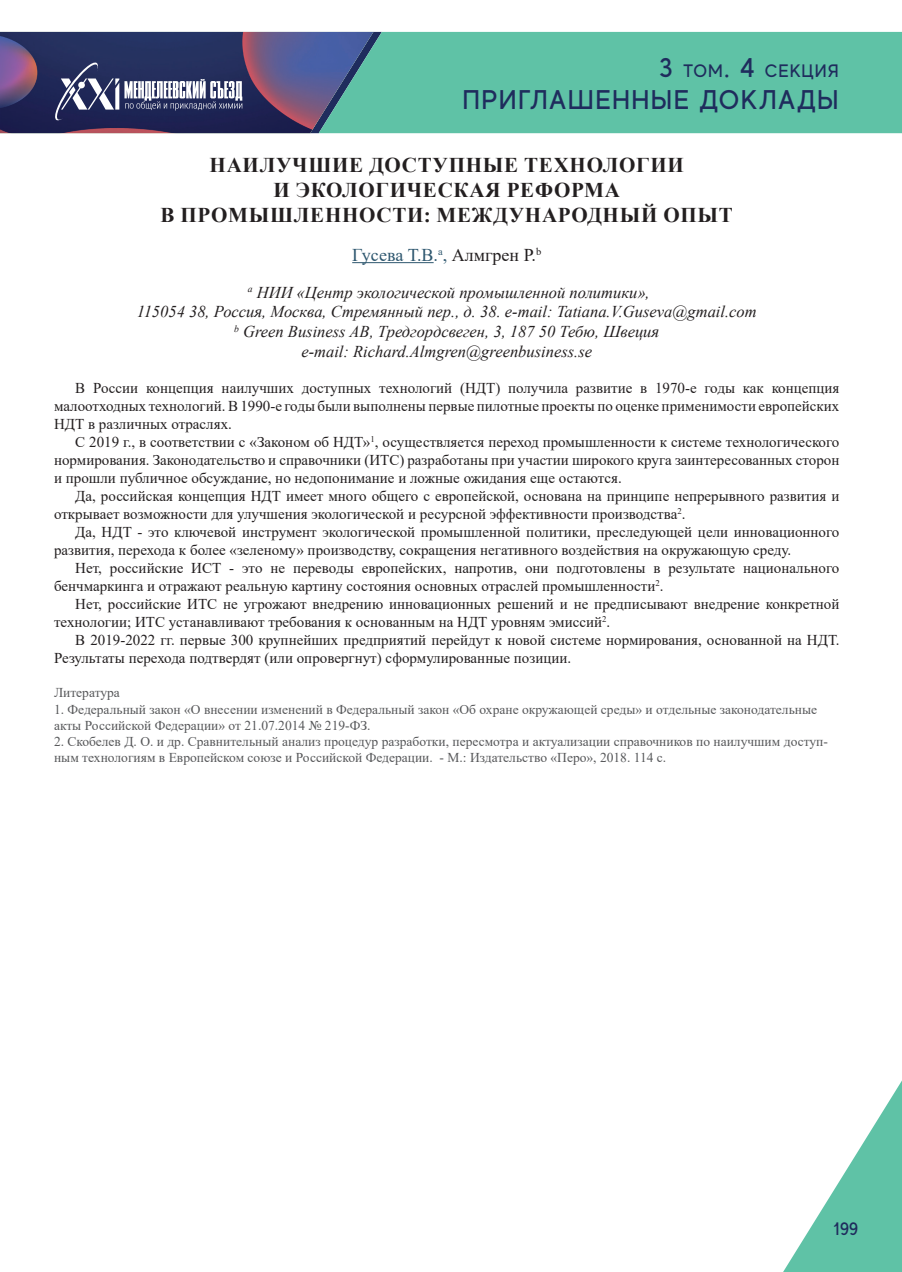
<style>
.page{position:relative;width:902px;height:1272px;background:#fff}
.page>*{position:absolute;margin:0;border:0;box-sizing:border-box;transform-origin:0 0}
.t1{font:500 27px "MADE Evolve Sans";letter-spacing:.05em;color:#1f2c5d}
.t2{font:700 21px/25.2px "Times New Roman";letter-spacing:.035em;color:#231f20;text-align:center}
.t3{font:18px "Times New Roman";color:#2e576f}
.t4{font:500 18px "MADE Evolve Sans";letter-spacing:.05em;color:#1f2c5d}
.t5{font:italic 16.5px/19.8px "Times New Roman";color:#231f20;text-align:center}
.t6{font:15px/18px "Times New Roman";color:#231f20}
.t7{font:13.5px/16.2px "Times New Roman";color:#57585a}
.s1{font-size:27px}
.s2{color:#231f20}
</style>
<div class="page">
<div style="left:382px;top:32px;width:519px;height:101px;background:#5fc2a6"></div>
<svg style="left:783px;top:1082px;width:118px;height:189px"></svg>
<svg style="left:0;top:32px;width:382px;height:101px;background:#4a5177"></svg>
<hr style="left:352px;top:262px;width:81px;height:1px;background:#2e576f">
<p class="t4" style="left:659px;top:59px;width:181px"><span class="s1">3</span> ТОМ<span class="s1">. 4</span> СЕКЦИЯ</p>
<h1 class="t1" style="left:462px;top:83px;width:377px">ПРИГЛАШЕННЫЕ ДОКЛАДЫ</h1>
<h2 class="t2" style="left:160px;top:151px;width:574px">НАИЛУЧШИЕ ДОСТУПНЫЕ ТЕХНОЛОГИИ<br>И ЭКОЛОГИЧЕСКАЯ РЕФОРМА<br>В ПРОМЫШЛЕННОСТИ: МЕЖДУНАРОДНЫЙ ОПЫТ</h2>
<p class="t3" style="left:352px;top:242px;width:190px">Гусева Т.В.<sup>a</sup>, <span class="s2">Алмгрен Р.</span><sup>b</sup></p>
<p class="t5" style="left:137px;top:282px;width:621px"><sup>a</sup> НИИ «Центр экологической промышленной политики»,<br>115054 38, Россия, Москва, Стремянный пер., д. 38. e-mail: Tatiana.V.Guseva@gmail.com <sup>b</sup> Green Business AB, Тредгордсвеген, 3, 187 50 Тебю, Швеция<br>e-mail: Richard.Almgren@greenbusiness.se</p>
<p class="t6" style="left:54px;top:378px;width:786px;text-align:justify;text-indent:21px">В России концепция наилучших доступных технологий (НДТ) получила развитие в 1970-е годы как концепция малоотходных технологий. В 1990-е годы были выполнены первые пилотные проекты по оценке применимости европейских НДТ в различных отраслях.</p>
<p class="t6" style="left:54px;top:432px;width:786px;text-align:justify;text-indent:21px">С 2019 г., в соответствии с «Законом об НДТ»<sup>1</sup>, осуществляется переход промышленности к системе технологического нормирования. Законодательство и справочники (ИТС) разработаны при участии широкого круга заинтересованных сторон и прошли публичное обсуждание, но недопонимание и ложные ожидания еще остаются.</p>
<p class="t6" style="left:54px;top:486px;width:786px;text-indent:21px">Да, российская концепция НДТ имеет много общего с европейской, основана на принципе непрерывного развития и открывает возможности для улучшения экологической и ресурсной эффективности производства<sup>2</sup>.</p>
<p class="t6" style="left:54px;top:522px;width:786px;text-indent:21px">Да, НДТ - это ключевой инструмент экологической промышленной политики, преследующей цели инновационного развития, перехода к более «зеленому» производству, сокращения негативного воздействия на окружающую среду.</p>
<p class="t6" style="left:54px;top:558px;width:786px;text-indent:21px">Нет, российские ИСТ - это не переводы европейских, напротив, они подготовлены в результате национального бенчмаркинга и отражают реальную картину состояния основных отраслей промышленности<sup>2</sup>.</p>
<p class="t6" style="left:54px;top:594px;width:786px;text-indent:21px">Нет, российские ИТС не угрожают внедрению инновационных решений и не предписывают внедрение конкретной технологии; ИТС устанавливают требования к основанным на НДТ уровням эмиссий<sup>2</sup>.</p>
<p class="t6" style="left:54px;top:630px;width:786px;text-indent:21px">В 2019-2022 гг. первые 300 крупнейших предприятий перейдут к новой системе нормирования, основанной на НДТ.<br>Результаты перехода подтвердят (или опровергнут) сформулированные позиции.</p>
<p class="t7" style="left:54px;top:684px;width:67px">Литература</p>
<p class="t7" style="left:54px;top:700px;width:764px">1. Федеральный закон «О внесении изменений в Федеральный закон «Об охране окружающей среды» и отдельные законодательные акты Российской Федерации» от 21.07.2014 № 219-ФЗ.</p>
<p class="t7" style="left:54px;top:733px;width:775px">2. Скобелев Д. О. и др. Сравнительный анализ процедур разработки, пересмотра и актуализации справочников по наилучшим доступ&shy;ным технологиям в Европейском союзе и Российской Федерации. - М.: Издательство «Перо», 2018. 114 с.</p>
<p class="t4" style="left:832px;top:1217px;width:27px">199</p>
</div>
